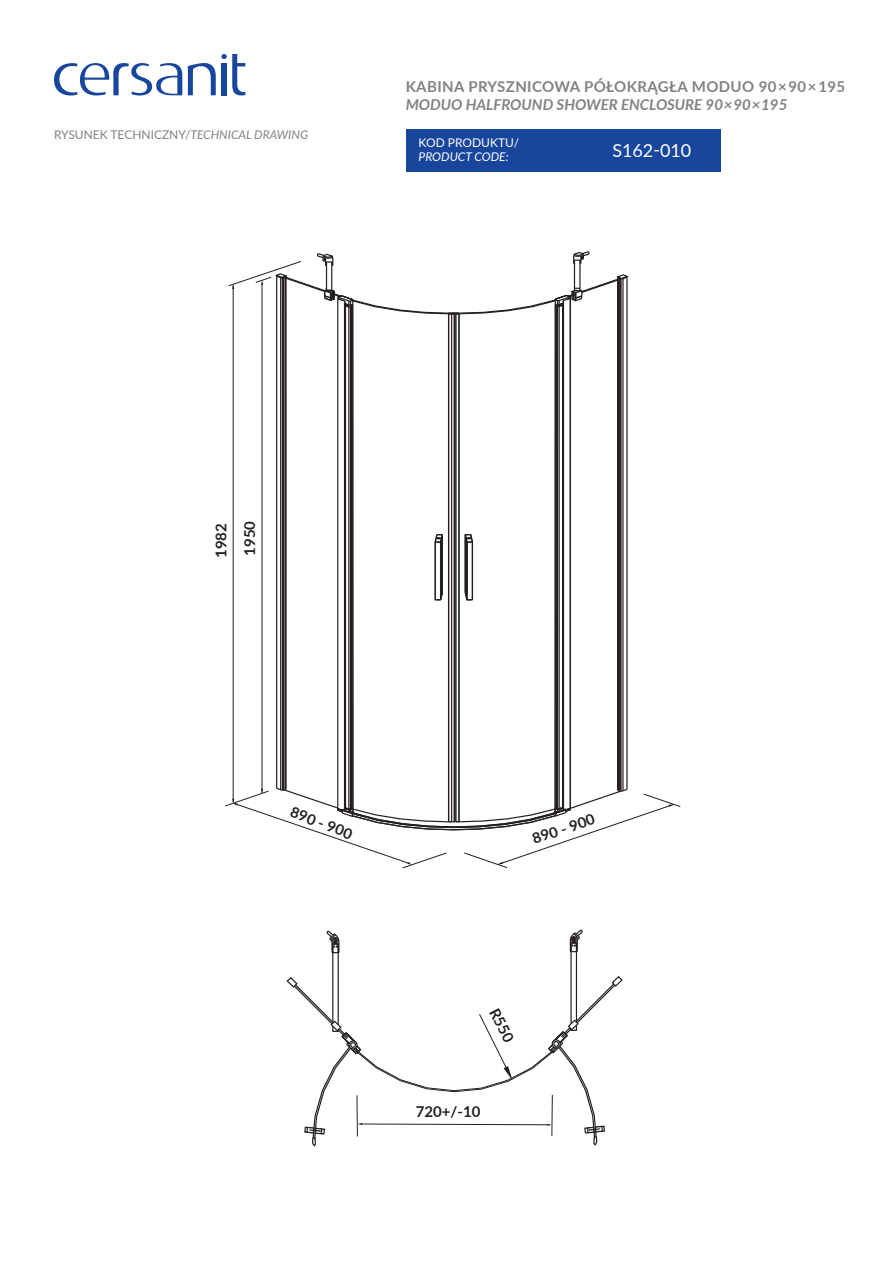
<style>
.page{position:relative;width:893px;height:1263px;background:#fff}
.page>*{position:absolute;margin:0;border:0;box-sizing:border-box;transform-origin:0 0}
.t1{font:18px "Lato";color:#fff}
.t2{font:700 15px "Lato";letter-spacing:.025em;color:#808285}
.t3{font:italic 700 15px "Lato";color:#808285}
.t4{font:700 15px/28.7px "Lato";color:#231f20}
.t5{font:12px "Lato";color:#808285}
.t6{font:12px "Lato";color:#fff}
.t7{font:italic 12px "Lato";color:#fff}
.s1{font-style:italic}
</style>
<div class="page">
<svg style="left:54px;top:63px;width:128px;height:33px"></svg>
<svg style="left:188px;top:54px;width:57px;height:41px"></svg>
<div style="left:406px;top:129px;width:314px;height:43px;background:#18469d"></div>
<hr style="left:622px;top:279px;width:2px;height:512px;background:#231f20">
<hr style="left:626px;top:276px;width:2px;height:513px;background:#231f20">
<hr style="left:458px;top:313px;width:2px;height:508px;background:#231f20">
<hr style="left:465px;top:541px;width:1px;height:47px;background:#231f20">
<hr style="left:466px;top:542px;width:2px;height:58px;background:#231f20">
<hr style="left:472px;top:542px;width:1px;height:58px;background:#231f20">
<hr style="left:554px;top:305px;width:2px;height:502px;background:#231f20">
<hr style="left:556px;top:306px;width:1px;height:502px;background:#231f20">
<hr style="left:557px;top:307px;width:1px;height:502px;background:#231f20">
<hr style="left:559px;top:307px;width:1px;height:502px;background:#231f20">
<hr style="left:562px;top:305px;width:1px;height:502px;background:#231f20">
<hr style="left:563px;top:301px;width:1px;height:509px;background:#231f20">
<hr style="left:570px;top:298px;width:1px;height:510px;background:#231f20">
<hr style="left:617px;top:277px;width:1px;height:513px;background:#231f20">
<hr style="left:619px;top:278px;width:1px;height:513px;background:#231f20">
<hr style="left:620px;top:278px;width:2px;height:513px;background:#231f20">
<hr style="left:435px;top:542px;width:1px;height:58px;background:#231f20">
<hr style="left:440px;top:547px;width:1px;height:46px;background:#231f20">
<hr style="left:441px;top:541px;width:2px;height:47px;background:#231f20">
<hr style="left:448px;top:313px;width:1px;height:508px;background:#231f20">
<hr style="left:451px;top:314px;width:1px;height:508px;background:#231f20">
<hr style="left:454px;top:314px;width:2px;height:508px;background:#231f20">
<hr style="left:455px;top:314px;width:2px;height:508px;background:#231f20">
<hr style="left:262px;top:283px;width:1px;height:510px;background:#231f20">
<hr style="left:233px;top:285px;width:1px;height:517px;background:#231f20">
<svg style="left:434px;top:587px;width:9px;height:14px"></svg>
<svg style="left:434px;top:534px;width:9px;height:14px"></svg>
<svg style="left:464px;top:587px;width:10px;height:14px"></svg>
<svg style="left:464px;top:534px;width:10px;height:14px"></svg>
<hr style="left:280px;top:278px;width:1px;height:512px;background:#231f20">
<hr style="left:276px;top:275px;width:1px;height:513px;background:#231f20">
<hr style="left:285px;top:276px;width:1px;height:513px;background:#231f20">
<hr style="left:283px;top:277px;width:2px;height:513px;background:#231f20">
<hr style="left:282px;top:277px;width:1px;height:513px;background:#231f20">
<hr style="left:352px;top:306px;width:2px;height:502px;background:#231f20">
<hr style="left:351px;top:307px;width:1px;height:501px;background:#231f20">
<hr style="left:350px;top:307px;width:1px;height:502px;background:#231f20">
<hr style="left:348px;top:307px;width:1px;height:502px;background:#231f20">
<hr style="left:345px;top:306px;width:1px;height:502px;background:#231f20">
<hr style="left:344px;top:301px;width:1px;height:510px;background:#231f20">
<hr style="left:337px;top:299px;width:1px;height:510px;background:#231f20">
<svg style="left:225px;top:787px;width:456px;height:82px"></svg>
<svg style="left:228px;top:251px;width:401px;height:153px"></svg>
<svg style="left:286px;top:930px;width:337px;height:217px"></svg>
<p class="t5" style="left:54px;top:126px;width:256px">RYSUNEK TECHNICZNY/<span class="s1">TECHNICAL DRAWING</span></p>
<p class="t2" style="left:406px;top:76px;width:441px">KABINA PRYSZNICOWA PÓŁOKRĄGŁA MODUO 90 × 90 × 195</p>
<p class="t3" style="left:406px;top:93px;width:383px">MODUO HALFROUND SHOWER ENCLOSURE 90 × 90 × 195</p>
<p class="t1" style="left:612px;top:138px;width:81px">S162-010</p>
<p class="t6" style="left:419px;top:134px;width:102px">KOD PRODUKTU/</p>
<p class="t7" style="left:419px;top:148px;width:92px">PRODUCT CODE:</p>
<p class="t4" style="left:206px;top:558px;width:38px;rotate:-90deg">1982<br>1950</p>
<p class="t4" style="left:297px;top:797px;width:67px;rotate:21deg">890 - 900</p>
<p class="t4" style="left:528px;top:825px;width:67px;rotate:-19deg">890 - 900</p>
<p class="t4" style="left:507px;top:1002px;width:37px;rotate:63deg">R550</p>
<p class="t4" style="left:416px;top:1096px;width:66px">720+/-10</p>
</div>
